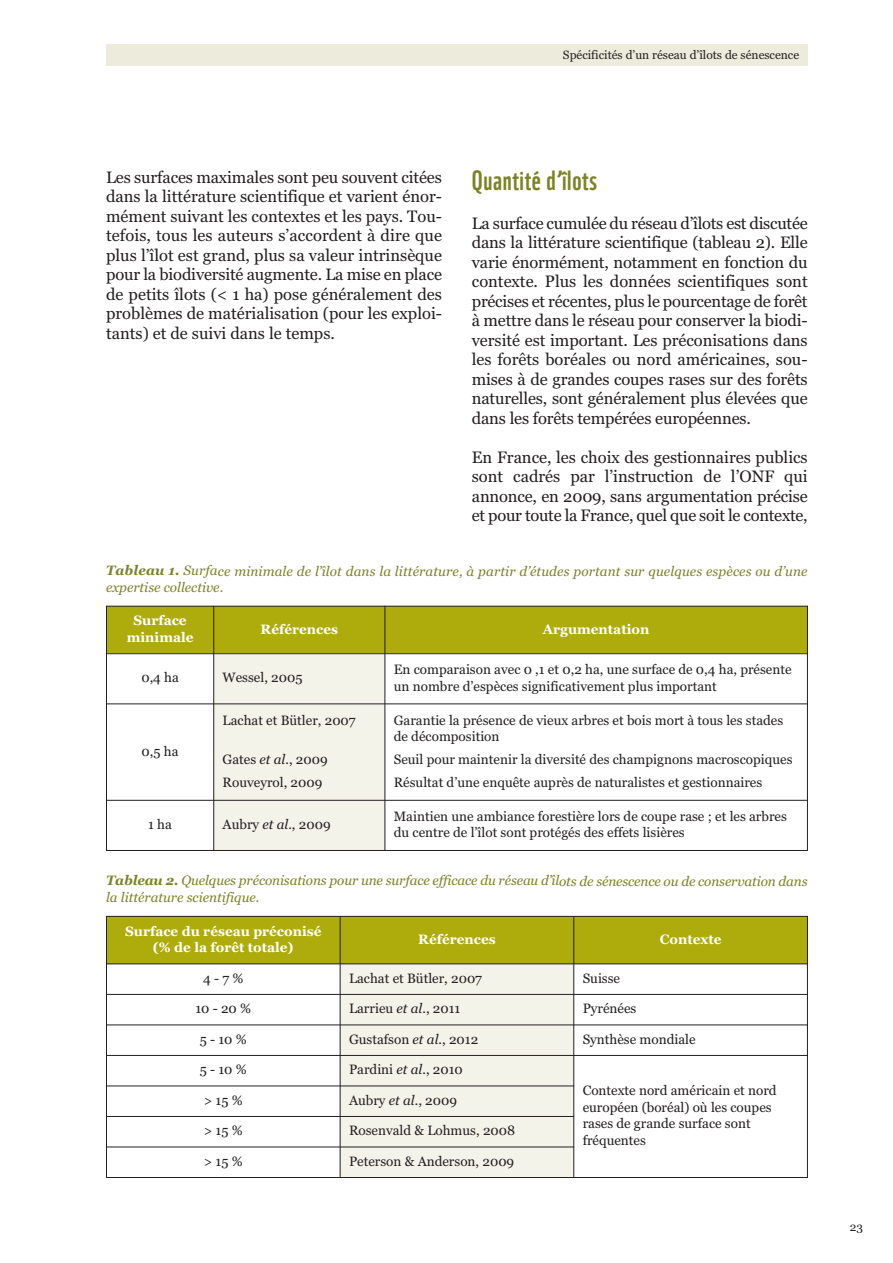
<style>
.page{position:relative;width:893px;height:1263px;background:#fff}
.page>*{position:absolute;margin:0;border:0;box-sizing:border-box;transform-origin:0 0}
.t1{font:27px "WWF";letter-spacing:.025em;color:#7b8327}
.t2{font:16.5px/19.5px "Georgia";letter-spacing:-.01em;color:#231f20;text-align:justify}
.t3{font:13.5px/16.5px "Georgia";color:#231f20}
.t4{font:italic 13.5px/16.4px "Georgia";color:#7b8327}
.t5{font:700 13.5px/16.5px "Georgia";color:#fff;text-align:center}
.t6{font:12px "Georgia";color:#231f20}
.s1{font-weight:700}
.s2{font-style:italic}
</style>
<div class="page">
<div style="left:106px;top:45px;width:702px;height:21px;background:#ecebdc"></div>
<div style="left:106px;top:606px;width:108px;height:48px;background:#aeac0c"></div>
<div style="left:214px;top:606px;width:171px;height:48px;background:#aeac0c"></div>
<div style="left:385px;top:606px;width:423px;height:48px;background:#aeac0c"></div>
<div style="left:214px;top:654px;width:171px;height:50px;background:#f4f3ea"></div>
<div style="left:214px;top:704px;width:171px;height:96px;background:#f4f3ea"></div>
<div style="left:214px;top:800px;width:171px;height:51px;background:#f4f3ea"></div>
<hr style="left:106px;top:606px;width:1px;height:245px;background:#231f20">
<hr style="left:213px;top:606px;width:1px;height:245px;background:#231f20">
<hr style="left:384px;top:606px;width:1px;height:245px;background:#231f20">
<hr style="left:807px;top:606px;width:1px;height:245px;background:#231f20">
<hr style="left:106px;top:606px;width:702px;height:1px;background:#231f20">
<hr style="left:106px;top:653px;width:702px;height:1px;background:#231f20">
<hr style="left:106px;top:704px;width:702px;height:1px;background:#231f20">
<hr style="left:106px;top:800px;width:702px;height:1px;background:#231f20">
<hr style="left:106px;top:850px;width:702px;height:1px;background:#231f20">
<div style="left:106px;top:916px;width:234px;height:48px;background:#aeac0c"></div>
<div style="left:340px;top:916px;width:234px;height:48px;background:#aeac0c"></div>
<div style="left:574px;top:916px;width:234px;height:48px;background:#aeac0c"></div>
<div style="left:340px;top:964px;width:234px;height:30px;background:#f4f3ea"></div>
<div style="left:340px;top:994px;width:234px;height:31px;background:#f4f3ea"></div>
<div style="left:340px;top:1025px;width:234px;height:30px;background:#f4f3ea"></div>
<div style="left:340px;top:1055px;width:234px;height:31px;background:#f4f3ea"></div>
<div style="left:340px;top:1086px;width:234px;height:30px;background:#f4f3ea"></div>
<div style="left:340px;top:1116px;width:234px;height:31px;background:#f4f3ea"></div>
<div style="left:340px;top:1147px;width:234px;height:31px;background:#f4f3ea"></div>
<hr style="left:106px;top:916px;width:1px;height:262px;background:#231f20">
<hr style="left:340px;top:916px;width:1px;height:262px;background:#231f20">
<hr style="left:573px;top:916px;width:1px;height:262px;background:#231f20">
<hr style="left:807px;top:916px;width:1px;height:262px;background:#231f20">
<hr style="left:106px;top:916px;width:702px;height:1px;background:#231f20">
<hr style="left:106px;top:964px;width:702px;height:1px;background:#231f20">
<hr style="left:106px;top:994px;width:702px;height:1px;background:#231f20">
<hr style="left:106px;top:1025px;width:702px;height:1px;background:#231f20">
<hr style="left:106px;top:1055px;width:702px;height:1px;background:#231f20">
<hr style="left:106px;top:1086px;width:468px;height:1px;background:#231f20">
<hr style="left:106px;top:1116px;width:468px;height:1px;background:#231f20">
<hr style="left:106px;top:1147px;width:468px;height:1px;background:#231f20">
<hr style="left:106px;top:1177px;width:702px;height:1px;background:#231f20">
<p class="t6" style="left:563px;top:50px;width:238px">Spécificités d’un réseau d’îlots de sénescence</p>
<p class="t2" style="left:106px;top:168px;width:337px">Les surfaces maximales sont peu souvent citées dans la littérature scientifique et varient énor&shy;mément suivant les contextes et les pays. Tou&shy;tefois, tous les auteurs s’accordent à dire que plus l’îlot est grand, plus sa valeur intrinsèque pour la biodiversité augmente. La mise en place de petits îlots (&lt; 1 ha) pose généralement des problèmes de matérialisation (pour les exploi&shy;tants) et de suivi dans le temps.</p>
<h1 class="t1" style="left:472px;top:170px;width:127px">Quantité d’îlots</h1>
<p class="t2" style="left:472px;top:214px;width:337px">La surface cumulée du réseau d’îlots est discutée dans la littérature scientifique (tableau 2). Elle varie énormément, notamment en fonction du contexte. Plus les données scientifiques sont précises et récentes, plus le pourcentage de forêt à mettre dans le réseau pour conserver la biodi&shy;versité est important. Les préconisations dans les forêts boréales ou nord américaines, sou&shy;mises à de grandes coupes rases sur des forêts naturelles, sont généralement plus élevées que dans les forêts tempérées européennes.</p>
<p class="t2" style="left:472px;top:448px;width:337px">En France, les choix des gestionnaires publics sont cadrés par l’instruction de l’ONF qui annonce, en 2009, sans argumentation précise et pour toute la France, quel que soit le contexte,</p>
<p class="t4" style="left:106px;top:564px;width:703px"><span class="s1">Tableau 1.</span> Surface minimale de l’îlot dans la littérature, à partir d’études portant sur quelques espèces ou d’une expertise collective.</p>
<p class="t5" style="left:127px;top:613px;width:68px">Surface minimale</p>
<p class="t5" style="left:261px;top:622px;width:79px">Références</p>
<p class="t5" style="left:543px;top:622px;width:108px">Argumentation</p>
<p class="t3" style="left:141px;top:671px;width:39px">0,4 ha</p>
<p class="t3" style="left:223px;top:671px;width:81px">Wessel, 2005</p>
<p class="t3" style="left:394px;top:662px;width:399px">En comparaison avec 0 ,1 et 0,2 ha, une surface de 0,4 ha, présente un nombre d’espèces significativement plus important</p>
<p class="t3" style="left:142px;top:744px;width:38px">0,5 ha</p>
<p class="t3" style="left:223px;top:713px;width:135px">Lachat et Bütler, 2007</p>
<p class="t3" style="left:223px;top:749px;width:107px;line-height:23px">Gates <span class="s2">et al.</span>, 2009<br>Rouveyrol, 2009</p>
<p class="t3" style="left:394px;top:713px;width:391px">Garantie la présence de vieux arbres et bois mort à tous les stades de décomposition</p>
<p class="t3" style="left:394px;top:749px;width:400px;line-height:23px">Seuil pour maintenir la diversité des champignons macroscopiques<br>Résultat d’une enquête auprès de naturalistes et gestionnaires</p>
<p class="t3" style="left:148px;top:817px;width:25px">1 ha</p>
<p class="t3" style="left:223px;top:817px;width:110px">Aubry <span class="s2">et al.</span>, 2009</p>
<p class="t3" style="left:394px;top:809px;width:395px">Maintien une ambiance forestière lors de coupe rase ; et les arbres du centre de l’îlot sont protégés des effets lisières</p>
<p class="t4" style="left:106px;top:874px;width:703px"><span class="s1">Tableau 2.</span> Quelques préconisations pour une surface efficace du réseau d’îlots de sénescence ou de conservation dans la littérature scientifique.</p>
<p class="t5" style="left:125px;top:924px;width:198px">Surface du réseau préconisé (% de la forêt totale)</p>
<p class="t5" style="left:418px;top:932px;width:79px">Références</p>
<p class="t5" style="left:660px;top:932px;width:63px">Contexte</p>
<p class="t3" style="left:203px;top:971px;width:42px">4 - 7 %</p>
<p class="t3" style="left:349px;top:971px;width:135px">Lachat et Bütler, 2007</p>
<p class="t3" style="left:583px;top:971px;width:39px">Suisse</p>
<p class="t3" style="left:195px;top:1001px;width:57px">10 - 20 %</p>
<p class="t3" style="left:349px;top:1001px;width:113px">Larrieu <span class="s2">et al.</span>, 2011</p>
<p class="t3" style="left:583px;top:1001px;width:55px">Pyrénées</p>
<p class="t3" style="left:200px;top:1032px;width:49px">5 - 10 %</p>
<p class="t3" style="left:349px;top:1032px;width:131px">Gustafson <span class="s2">et al.</span>, 2012</p>
<p class="t3" style="left:583px;top:1032px;width:114px">Synthèse mondiale</p>
<p class="t3" style="left:200px;top:1062px;width:49px">5 - 10 %</p>
<p class="t3" style="left:349px;top:1062px;width:115px">Pardini <span class="s2">et al.</span>, 2010</p>
<p class="t3" style="left:583px;top:1083px;width:195px">Contexte nord américain et nord européen (boréal) où les coupes rases de grande surface sont fréquentes</p>
<p class="t3" style="left:204px;top:1093px;width:41px">&gt; 15 %</p>
<p class="t3" style="left:349px;top:1093px;width:110px">Aubry <span class="s2">et al.</span>, 2009</p>
<p class="t3" style="left:204px;top:1123px;width:41px">&gt; 15 %</p>
<p class="t3" style="left:349px;top:1123px;width:168px">Rosenvald &amp; Lohmus, 2008</p>
<p class="t3" style="left:204px;top:1154px;width:41px">&gt; 15 %</p>
<p class="t3" style="left:349px;top:1154px;width:167px">Peterson &amp; Anderson, 2009</p>
<p class="t6" style="left:850px;top:1222px;width:15px">23</p>
</div>
